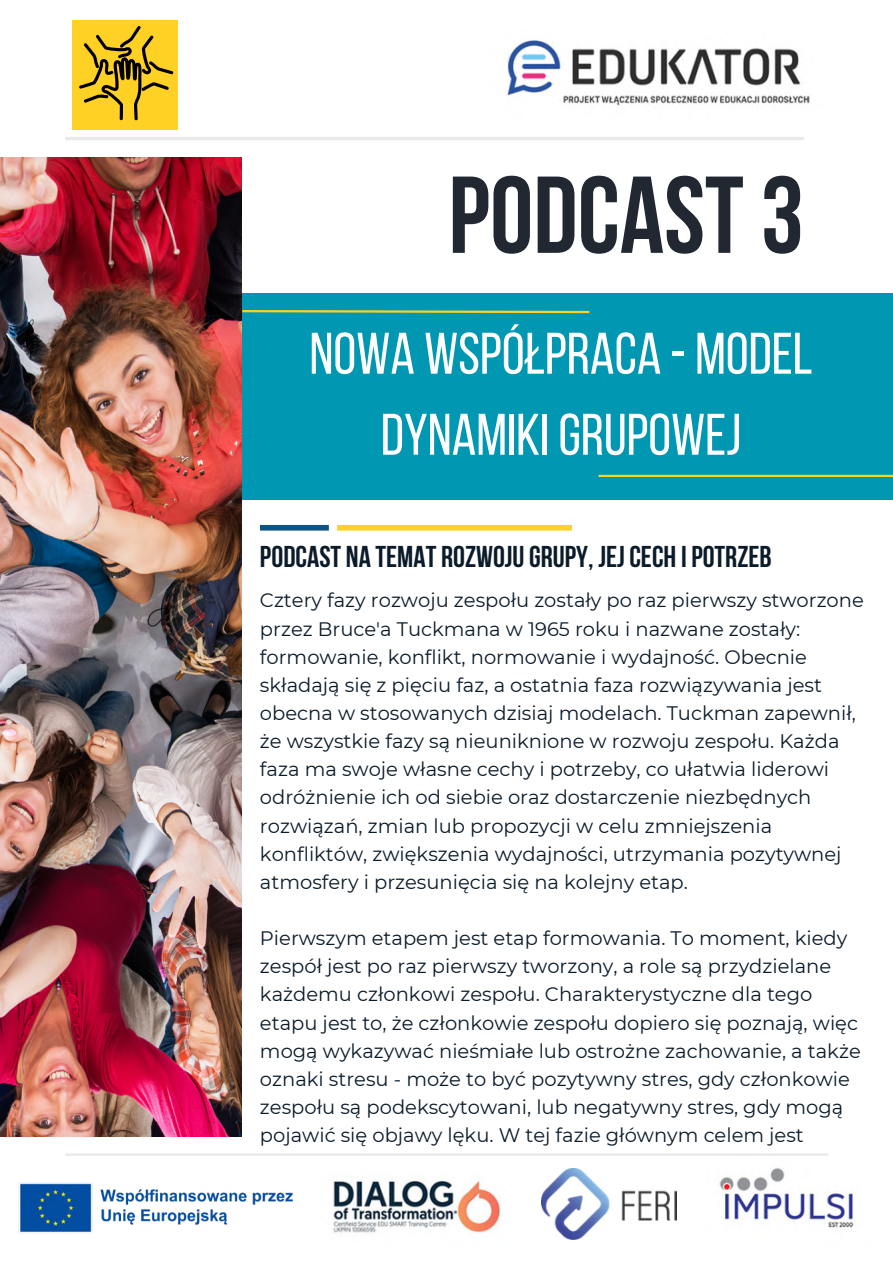
<style>
.page{position:relative;width:893px;height:1264px;background:#fff}
.page>*{position:absolute;margin:0;border:0;box-sizing:border-box;transform-origin:0 0}
.t1{font:700 108.9px "Bebas Neue";color:#222831}
.t2{font:58.5px/81px "Bebas Neue";color:#fff;text-align:center}
.t3{font:700 30px "Bebas Neue";color:#0b1b2a}
.t4{font:19.5px/28.2px "Montserrat";color:#0b1b2a}
</style>
<div class="page">
<hr style="left:65px;top:137px;width:739px;height:3px;background:#e9e9e9">
<div style="left:242px;top:293px;width:650px;height:206px;background:#0097b2"></div>
<img style="left:0;top:157px;width:241px;height:979px">
<div style="left:72px;top:21px;width:106px;height:109px;background:#ffd124"></div>
<img style="left:333px;top:1179px;width:168px;height:54px">
<img style="left:708px;top:1155px;width:146px;height:73px">
<img style="left:541px;top:1168px;width:135px;height:71px">
<svg style="left:240px;top:309px;width:350px;height:5px"></svg>
<hr style="left:598px;top:475px;width:294px;height:2px;background:#ffd124">
<svg style="left:79px;top:26px;width:94px;height:94px"></svg>
<hr style="left:65px;top:1153px;width:763px;height:2px;background:#e9e9e9">
<div style="left:337px;top:525px;width:235px;height:5px;background:#ffd124"></div>
<div style="left:260px;top:525px;width:69px;height:5px;background:#0f5286"></div>
<img style="left:18px;top:1182px;width:275px;height:52px">
<img style="left:507px;top:40px;width:303px;height:66px">
<p class="t1" style="left:448px;top:171px;width:357px">PODCAST3</p>
<p class="t2" style="left:309px;top:318px;width:504px">NOWA WSPÓŁPRACA - MODEL<br>DYNAMIKI GRUPOWEJ</p>
<p class="t3" style="left:260px;top:544px;width:513px">PODCAST NA TEMAT ROZWOJUGRUPY, JEJCECH I POTRZEB</p>
<p class="t4" style="left:260px;top:586px;width:605px">Cztery fazy rozwoju zespołu zostały po raz pierwszy stworzone przez Bruce'a Tuckmana w 1965 roku i nazwane zostały: formowanie, konflikt, normowanie i wydajność. Obecnie składają się z pięciu faz, a ostatnia faza rozwiązywania jest obecna w stosowanych dzisiaj modelach. Tuckman zapewnił, że wszystkie fazy są nieuniknione w rozwoju zespołu. Każda faza ma swoje własne cechy i potrzeby, co ułatwia liderowi odróżnienie ich od siebie oraz dostarczenie niezbędnych rozwiązań, zmian lub propozycji w celu zmniejszenia konfliktów, zwiększenia wydajności, utrzymania pozytywnej atmosfery i przesunięcia się na kolejny etap.</p>
<p class="t4" style="left:260px;top:924px;width:602px">Pierwszym etapem jest etap formowania. To moment, kiedy zespół jest po raz pierwszy tworzony, a role są przydzielane każdemu członkowi zespołu. Charakterystyczne dla tego etapu jest to, że członkowie zespołu dopiero się poznają, więc mogą wykazywać nieśmiałe lub ostrożne zachowanie, a także oznaki stresu - może to być pozytywny stres, gdy członkowie zespołu są podekscytowani, lub negatywny stres, gdy mogą pojawić się objawy lęku. W tej fazie głównym celem jest</p>
</div>
